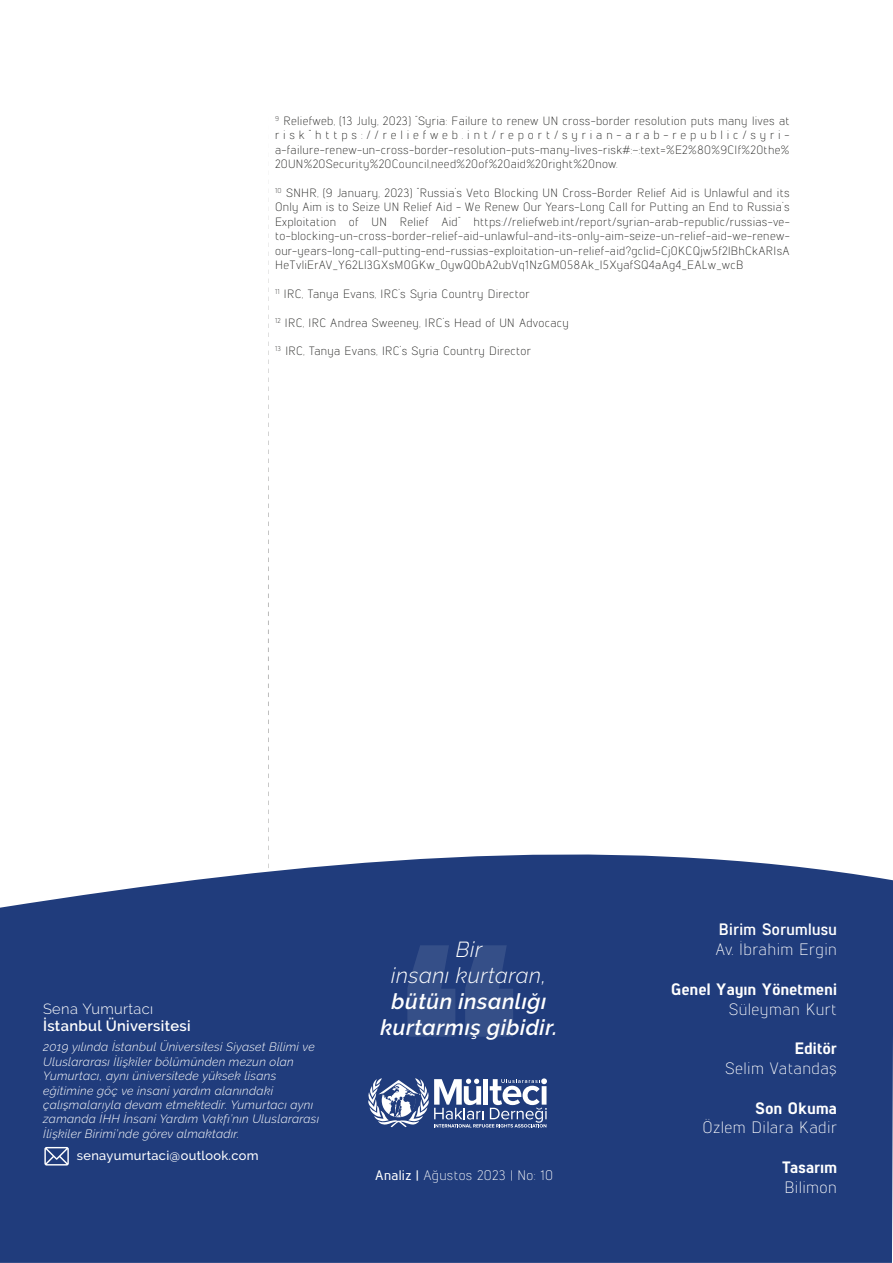
<style>
.page{position:relative;width:893px;height:1263px;background:#fff}
.page>*{position:absolute;margin:0;border:0;box-sizing:border-box;transform-origin:0 0}
.t1{font:italic 600 21.6px/26px "Raleway";letter-spacing:.025em;color:#fff;text-align:center}
.t2{font:italic 300 21.6px/26px "Raleway";letter-spacing:.025em;color:#fff;text-align:center}
.t3{font:300 16.5px "Lintel";letter-spacing:.025em;color:#fff}
.t4{font:800 16.5px "Lintel";letter-spacing:.025em;color:#fff}
.t5{font:700 16.5px "Lintel";letter-spacing:.025em;color:#fff}
.t6{font:600 14.7px "Raleway";letter-spacing:.025em;color:#fff}
.t7{font:300 14.7px "Raleway";letter-spacing:.025em;color:#fff}
.t8{font:300 13.8px "Lintel";letter-spacing:.025em;color:#fff}
.t9{font:500 12.75px "Raleway";letter-spacing:.025em;color:#fff}
.t10{font:300 12px/14.4px "Lintel";letter-spacing:.025em;color:#1d1d1b;text-align:justify}
.t11{font:italic 300 12px/14.4px "Raleway";letter-spacing:.025em;color:#fff}
.s1{font-weight:500}
</style>
<div class="page">
<svg style="left:268px;top:225px;width:1px;height:605px"></svg>
<svg style="left:0;top:830px;width:893px;height:433px;fill:#203c7c"></svg>
<svg style="left:407px;top:945px;width:48px;height:92px"></svg>
<svg style="left:465px;top:945px;width:48px;height:92px"></svg>
<svg style="left:368px;top:1078px;width:179px;height:49px"></svg>
<svg style="left:44px;top:1147px;width:25px;height:18px"></svg>
<p class="t10" style="left:275px;top:113px;width:516px"><sup>9</sup> Reliefweb, (13 July, 2023) “Syria: Failure to renew UN cross-border resolution puts many lives at risk”https://reliefweb.int/report/syrian-arab-republic/syri&shy;a-failure-renew-un-cross-border-resolution-puts-many-lives-risk#:~:text=%E2%80%9CIf%20the% 20UN%20Security%20Council,need%20of%20aid%20right%20now.</p>
<p class="t10" style="left:275px;top:185px;width:516px"><sup>10</sup> SNHR, (9 January, 2023) “Russia’s Veto Blocking UN Cross-Border Relief Aid is Unlawful and its Only Aim is to Seize UN Relief Aid - We Renew Our Years-Long Call for Putting an End to Russia’s Exploitation of UN Relief Aid” https://reliefweb.int/report/syrian-arab-republic/russias-ve&shy;to-blocking-un-cross-border-relief-aid-unlawful-and-its-only-aim-seize-un-relief-aid-we-renew&shy;our-years-long-call-putting-end-russias-exploitation-un-relief-aid?gclid=Cj0KCQjw5f2lBhCkARIsA HeTvliErAV_Y62Ll3GXsM0GKw_OywQObA2ubVq1NzGM058Ak_I5XyafSQ4aAg4_EALw_wcB</p>
<p class="t10" style="left:275px;top:286px;width:256px"><sup>11</sup> IRC, Tanya Evans, IRC’s Syria Country Director</p>
<p class="t10" style="left:275px;top:314px;width:295px"><sup>12</sup> IRC, IRC Andrea Sweeney, IRC’s Head of UN Advocacy</p>
<p class="t10" style="left:275px;top:343px;width:258px"><sup>13</sup> IRC, Tanya Evans, IRC’s Syria Country Director</p>
<p class="t7" style="left:43px;top:1000px;width:112px">Sena Yumurtacı</p>
<p class="t6" style="left:43px;top:1017px;width:149px">İstanbul Üniversitesi</p>
<p class="t11" style="left:43px;top:1040px;width:277px">2019 yılında İstanbul Üniversitesi Siyaset Bilimi ve Uluslararası İlişkiler bölümünden mezun olan Yumurtacı, aynı üniversitede yüksek lisans eğitimine göç ve insani yardım alanındaki çalışmalarıyla devam etmektedir. Yumurtacı aynı zamanda İHH İnsani Yardım Vakfı’nın Uluslararası İlişkiler Birimi’nde görev almaktadır.</p>
<p class="t9" style="left:77px;top:1148px;width:183px">senayumurtaci@outlook.com</p>
<h1 class="t2" style="left:391px;top:936px;width:157px">Bir<br>insanı kurtaran,</h1>
<h1 class="t1" style="left:380px;top:988px;width:178px">bütün insanlığı kurtarmış gibidir.</h1>
<p class="t8" style="left:375px;top:1166px;width:179px"><span class="s1">Analiz |</span> Ağustos 2023 | No: 10</p>
<h2 class="t5" style="left:719px;top:918px;width:119px">Birim Sorumlusu</h2>
<h2 class="t3" style="left:716px;top:938px;width:123px">Av. İbrahim Ergin</h2>
<h2 class="t4" style="left:671px;top:977px;width:167px">Genel Yayın Yönetmeni</h2>
<h2 class="t3" style="left:729px;top:998px;width:110px">Süleyman Kurt</h2>
<h2 class="t4" style="left:795px;top:1037px;width:44px">Editör</h2>
<h2 class="t3" style="left:725px;top:1057px;width:113px">Selim Vatandaş</h2>
<h2 class="t4" style="left:755px;top:1096px;width:83px">Son Okuma</h2>
<h2 class="t3" style="left:702px;top:1116px;width:136px">Özlem Dilara Kadir</h2>
<h2 class="t4" style="left:782px;top:1155px;width:56px">Tasarım</h2>
<h2 class="t3" style="left:784px;top:1176px;width:54px">Bilimon</h2>
</div>
